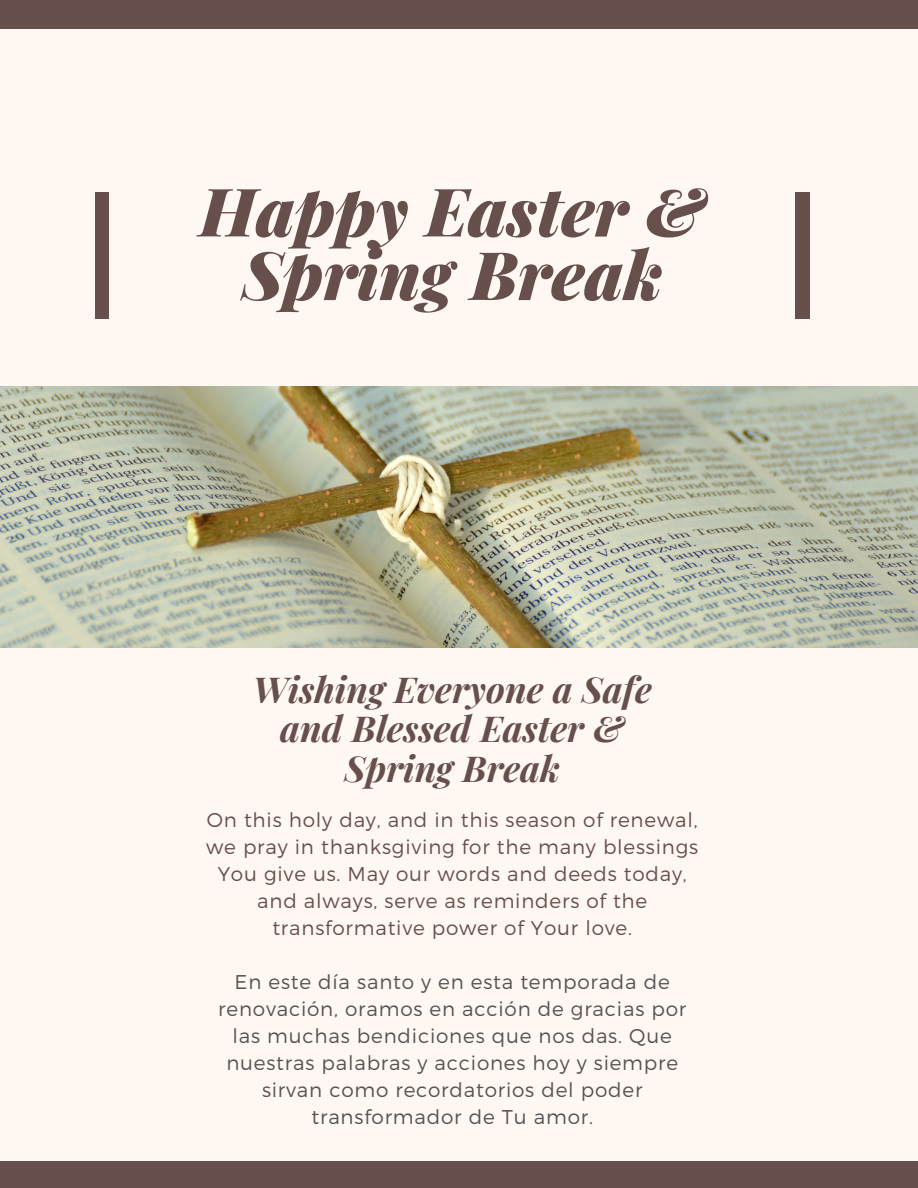
<style>
.page{position:relative;width:918px;height:1188px;background:#fff8f2}
.page>*{position:absolute;margin:0;border:0;box-sizing:border-box;transform-origin:0 0}
.t1{font:italic 900 66.9px/63.4px "Playfair Display";color:#67504b;text-align:center}
.t2{font:italic 700 35.85px/39.3px "Playfair Display";color:#67504b;text-align:center}
.t3{font:300 19.95px/27px "Montserrat";letter-spacing:.04em;color:#545454;text-align:center}
.t4{font:300 19.95px/27px "Montserrat";letter-spacing:.04em;color:#67504b;text-align:center}
</style>
<div class="page">
<div style="left:95px;top:192px;width:14px;height:126px;background:#67504b"></div>
<div style="left:795px;top:192px;width:14px;height:126px;background:#67504b"></div>
<img style="left:0;top:387px;width:918px;height:261px">
<div style="left:0;top:0;width:918px;height:28px;background:#67504b"></div>
<div style="left:0;top:1162px;width:918px;height:26px;background:#67504b"></div>
<p class="t1" style="left:199px;top:177px;width:507px">Happy Easter &amp;<br>Spring Break</p>
<h1 class="t2" style="left:253px;top:668px;width:401px">Wishing Everyone a Safe and Blessed Easter &amp;<br>Spring Break</h1>
<p class="t4" style="left:206px;top:806px;width:494px">On this holy day, and in this season of renewal, we pray in thanksgiving for the many blessings You give us. May our words and deeds today, and always, serve as reminders of the transformative power of Your love.</p>
<h2 class="t3" style="left:218px;top:968px;width:469px">En este día santo y en esta temporada de renovación, oramos en acción de gracias por las muchas bendiciones que nos das. Que nuestras palabras y acciones hoy y siempre sirvan como recordatorios del poder transformador de Tu amor.</h2>
</div>
